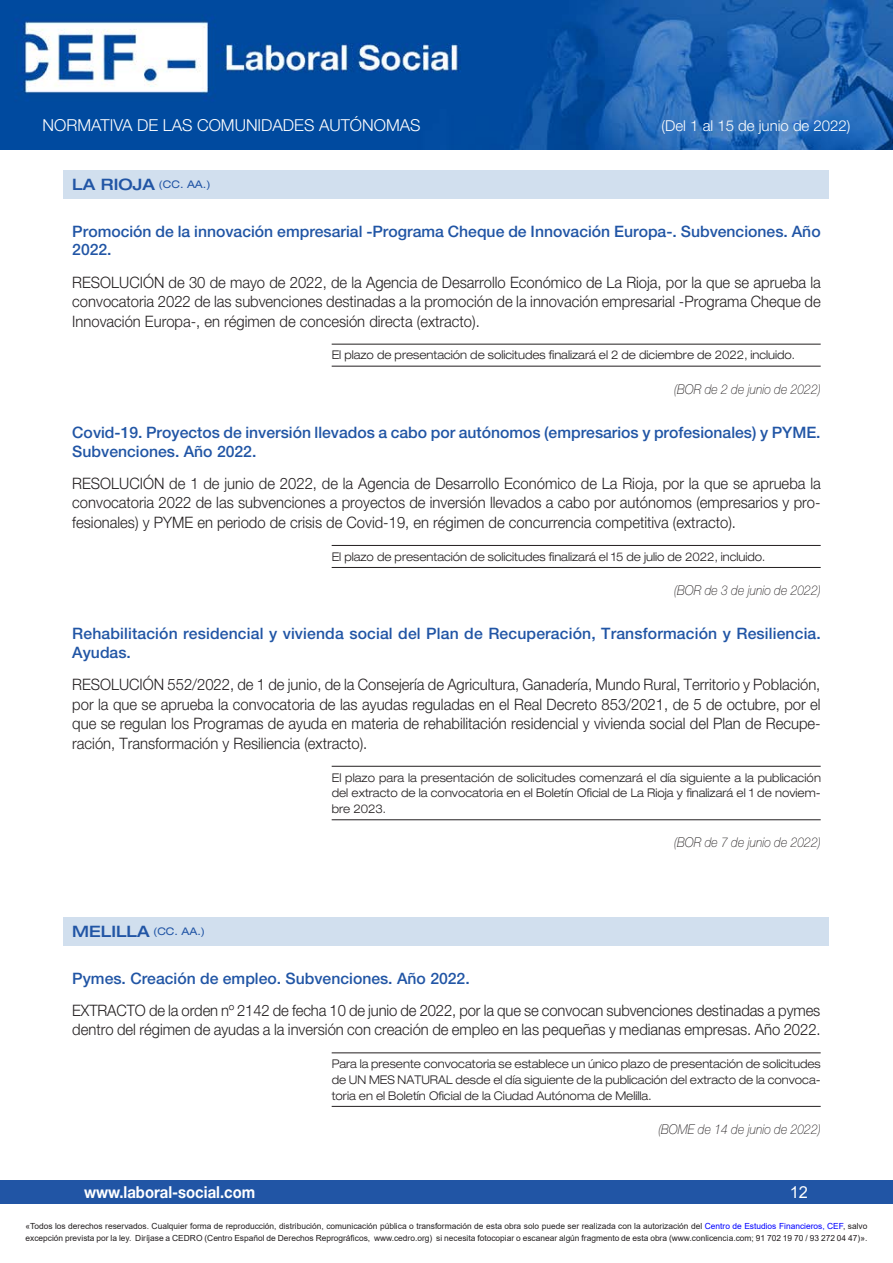
<style>
.page{position:relative;width:893px;height:1263px;background:#fff}
.page>*{position:absolute;margin:0;border:0;box-sizing:border-box;transform-origin:0 0}
.t1{font:300 16.5px "Helvetica Neue LT Std";color:#fff}
.t2{font:700 16.5px "Helvetica Neue LT Std";color:#fff;scale:.9 1}
.t3{font:16.5px "Arial";color:#fff}
.Contenido{font:300 15.75px/19.5px "Helvetica Neue LT Std";color:#231f20;text-align:justify;scale:.94 1}
.Título-cabecera{font:500 15.75px/18.8px "Helvetica Neue LT Std";color:#2155a5}
.t4{font:300 15px "Helvetica Neue LT Std";color:#fff}
.publicación{font:italic 100 13.5px "Helvetica Neue LT Std";color:#231f20;scale:.9 1}
.Plazo{font:300 expanded 12px/15.8px "Helvetica Neue LT Std";color:#231f20;text-align:justify;scale:.92 1}
.Comunidades_division{font:expanded 10.5px "Helvetica Neue LT Std";color:#2155a5}
.t5{font:8.4px/12px "Arial";color:#231f20}
.s1{font-weight:500;font-size:15.75px}
.s2{color:#00f}
</style>
<div class="page">
<div style="left:0;top:1180px;width:893px;height:23px;background:#2155a5"></div>
<img style="left:0;top:0;width:893px;height:149px">
<hr style="left:332px;top:344px;width:489px;height:1px;background:#231f20">
<hr style="left:332px;top:366px;width:489px;height:1px;background:#231f20">
<hr style="left:332px;top:545px;width:489px;height:1px;background:#231f20">
<hr style="left:332px;top:567px;width:489px;height:1px;background:#231f20">
<hr style="left:332px;top:766px;width:489px;height:1px;background:#231f20">
<hr style="left:332px;top:819px;width:489px;height:1px;background:#231f20">
<hr style="left:332px;top:1052px;width:489px;height:1px;background:#231f20">
<hr style="left:332px;top:1106px;width:489px;height:1px;background:#231f20">
<div style="left:64px;top:170px;width:765px;height:28px;background:#d1dfee"></div>
<div style="left:64px;top:917px;width:765px;height:28px;background:#d1dfee"></div>
<p class="t1" style="left:43px;top:115px;width:379px">NORMATIVA DE LAS COMUNIDADES AUTÓNOMAS</p>
<p class="t4" style="left:662px;top:117px;width:190px">(Del 1 al 15 de junio de 2022)</p>
<p class="Comunidades_division" style="left:72px;top:178px;width:140px"><span class="s1">LA RIOJA</span> (CC. AA.)</p>
<p class="Título-cabecera" style="left:72px;top:221px;width:750px">Promoción de la innovación empresarial -Programa Cheque de Innovación Europa-. Subvenciones. Año<br>2022.</p>
<p class="Contenido" style="left:72px;top:272px;width:798px">RESOLUCIÓN de 30 de mayo de 2022, de la Agencia de Desarrollo Económico de La Rioja, por la que se aprueba la convocatoria 2022 de las subvenciones destinadas a la promoción de la innovación empresarial -Programa Cheque de Innovación Europa-, en régimen de concesión directa (extracto).</p>
<p class="Plazo" style="left:332px;top:347px;width:505px">El plazo de presentación de solicitudes finalizará el 2 de diciembre de 2022, incluido.</p>
<p class="publicación" style="left:674px;top:381px;width:164px">(BOR de 2 de junio de 2022)</p>
<p class="Título-cabecera" style="left:72px;top:423px;width:750px">Covid-19. Proyectos de inversión llevados a cabo por autónomos (empresarios y profesionales) y PYME.<br>Subvenciones. Año 2022.</p>
<p class="Contenido" style="left:72px;top:473px;width:798px">RESOLUCIÓN de 1 de junio de 2022, de la Agencia de Desarrollo Económico de La Rioja, por la que se aprueba la convocatoria 2022 de las subvenciones a proyectos de inversión llevados a cabo por autónomos (empresarios y pro&shy;fesionales) y PYME en periodo de crisis de Covid-19, en régimen de concurrencia competitiva (extracto).</p>
<p class="Plazo" style="left:332px;top:548px;width:473px">El plazo de presentación de solicitudes finalizará el 15 de julio de 2022, incluido.</p>
<p class="publicación" style="left:674px;top:582px;width:164px">(BOR de 3 de junio de 2022)</p>
<p class="Título-cabecera" style="left:72px;top:624px;width:750px">Rehabilitación residencial y vivienda social del Plan de Recuperación, Transformación y Resiliencia.<br>Ayudas.</p>
<p class="Contenido" style="left:72px;top:674px;width:798px">RESOLUCIÓN 552/2022, de 1 de junio, de la Consejería de Agricultura, Ganadería, Mundo Rural, Territorio y Población, por la que se aprueba la convocatoria de las ayudas reguladas en el Real Decreto 853/2021, de 5 de octubre, por el que se regulan los Programas de ayuda en materia de rehabilitación residencial y vivienda social del Plan de Recupe&shy;ración, Transformación y Resiliencia (extracto).</p>
<p class="Plazo" style="left:332px;top:769px;width:533px">El plazo para la presentación de solicitudes comenzará el día siguiente a la publicación del extracto de la convocatoria en el Boletín Oficial de La Rioja y finalizará el 1 de noviem&shy;bre 2023.</p>
<p class="publicación" style="left:674px;top:835px;width:164px">(BOR de 7 de junio de 2022)</p>
<p class="Comunidades_division" style="left:72px;top:925px;width:134px"><span class="s1">MELILLA</span> (CC. AA.)</p>
<p class="Título-cabecera" style="left:72px;top:968px;width:399px">Pymes. Creación de empleo. Subvenciones. Año 2022.</p>
<p class="Contenido" style="left:72px;top:1000px;width:798px">EXTRACTO de la orden nº 2142 de fecha 10 de junio de 2022, por la que se convocan subvenciones destinadas a pymes dentro del régimen de ayudas a la inversión con creación de empleo en las pequeñas y medianas empresas. Año 2022.</p>
<p class="Plazo" style="left:332px;top:1056px;width:533px">Para la presente convocatoria se establece un único plazo de presentación de solicitudes de UN MES NATURAL desde el día siguiente de la publicación del extracto de la convoca&shy;toria en el Boletín Oficial de la Ciudad Autónoma de Melilla.</p>
<p class="publicación" style="left:658px;top:1121px;width:182px">(BOME de 14 de junio de 2022)</p>
<p class="t2" style="left:84px;top:1182px;width:192px">www.laboral-social.com</p>
<p class="t3" style="left:790px;top:1180px;width:20px">12</p>
<p class="t5" style="left:26px;top:1220px;width:843px">«Todos los derechos reservados. Cualquier forma de reproducción, distribución, comunicación pública o transformación de esta obra solo puede ser realizada con la autorización del <span class="s2">Centro de Estudios Financieros, CEF</span>, salvo excepción prevista por la ley. Diríjase a CEDRO (Centro Español de Derechos Reprográficos, www.cedro.org) si necesita fotocopiar o escanear algún fragmento de esta obra (www.conlicencia.com; 91 702 19 70 / 93 272 04 47)».</p>
</div>
